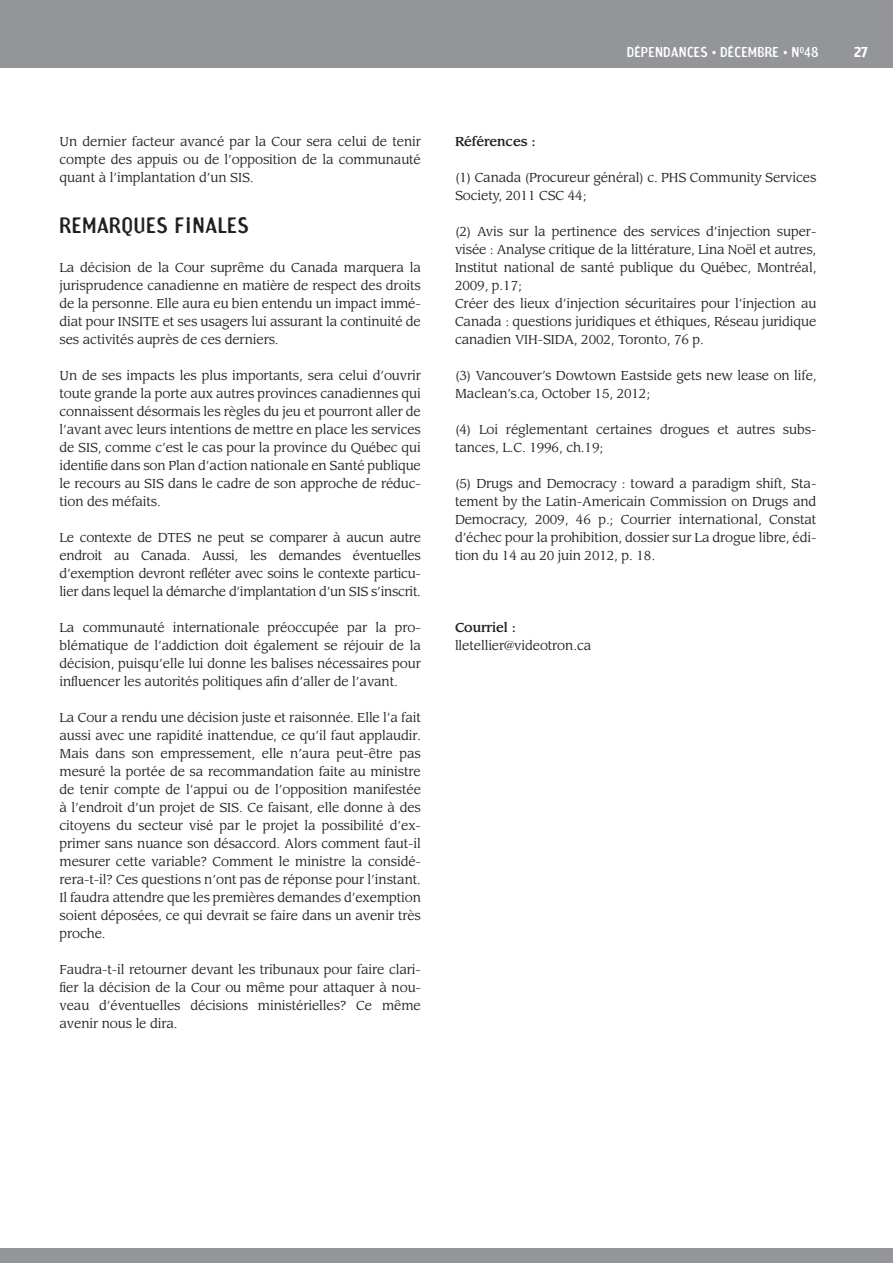
<style>
.page{position:relative;width:893px;height:1263px;background:#fff}
.page>*{position:absolute;margin:0;border:0;box-sizing:border-box;transform-origin:0 0}
.sous_titre_1_ligne{font:21px "Amoebia Sans";letter-spacing:.02em;color:#231f20}
.t1{font:13.5px "Amoebia Sans";letter-spacing:.02em;color:#fff}
.t2{font:700 13.5px "Amoebia";color:#fff}
.texte_courant{font:12.75px/18px "Leawood";letter-spacing:-.01em;color:#231f20;text-align:justify}
.texte_courant-2{font:500 12.75px "Leawood";letter-spacing:-.01em;color:#231f20}
</style>
<div class="page">
<div style="left:0;top:0;width:893px;height:68px;background:#939598"></div>
<div style="left:0;top:1249px;width:893px;height:14px;background:#939598"></div>
<svg style="left:712px;top:51px;width:4px;height:3px"></svg>
<svg style="left:783px;top:51px;width:4px;height:3px"></svg>
<p class="texte_courant" style="left:60px;top:132px;width:363px">Un dernier facteur avancé par la Cour sera celui de tenir compte des appuis ou de l’opposition de la communauté quant à l’implantation d’un SIS.</p>
<p class="sous_titre_1_ligne" style="left:60px;top:213px;width:191px">REMARQUES FINALES</p>
<p class="texte_courant" style="left:60px;top:258px;width:363px">La décision de la Cour suprême du Canada marquera la jurisprudence canadienne en matière de respect des droits de la personne. Elle aura eu bien entendu un impact immé&shy;diat pour INSITE et ses usagers lui assurant la continuité de ses activités auprès de ces derniers.</p>
<p class="texte_courant" style="left:60px;top:366px;width:363px">Un de ses impacts les plus importants, sera celui d’ouvrir toute grande la porte aux autres provinces canadiennes qui connaissent désormais les règles du jeu et pourront aller de l’avant avec leurs intentions de mettre en place les services de SIS, comme c’est le cas pour la province du Québec qui identifie dans son Plan d’action nationale en Santé publique le recours au SIS dans le cadre de son approche de réduc&shy;tion des méfaits.</p>
<p class="texte_courant" style="left:60px;top:528px;width:363px">Le contexte de DTES ne peut se comparer à aucun autre endroit au Canada. Aussi, les demandes éventuelles d’exemption devront refléter avec soins le contexte particu&shy;lier dans lequel la démarche d’implantation d’un SIS s’inscrit.</p>
<p class="texte_courant" style="left:60px;top:618px;width:363px">La communauté internationale préoccupée par la pro&shy;blématique de l’addiction doit également se réjouir de la décision, puisqu’elle lui donne les balises nécessaires pour influencer les autorités politiques afin d’aller de l’avant.</p>
<p class="texte_courant" style="left:60px;top:708px;width:363px">La Cour a rendu une décision juste et raisonnée. Elle l’a fait aussi avec une rapidité inattendue, ce qu’il faut applaudir.<br>Mais dans son empressement, elle n’aura peut-être pas mesuré la portée de sa recommandation faite au ministre de tenir compte de l’appui ou de l’opposition manifestée à l’endroit d’un projet de SIS. Ce faisant, elle donne à des citoyens du secteur visé par le projet la possibilité d’ex&shy;primer sans nuance son désaccord. Alors comment faut-il mesurer cette variable? Comment le ministre la considé&shy;rera-t-il? Ces questions n’ont pas de réponse pour l’instant.<br>Il faudra attendre que les premières demandes d’exemption soient déposées, ce qui devrait se faire dans un avenir très proche.</p>
<p class="texte_courant" style="left:60px;top:960px;width:363px">Faudra-t-il retourner devant les tribunaux pour faire clari&shy;fier la décision de la Cour ou même pour attaquer à nou&shy;veau d’éventuelles décisions ministérielles? Ce même avenir nous le dira.</p>
<p class="t1" style="left:627px;top:44px;width:193px">DÉPENDANCES DÉCEMBRE N<sup>O</sup>48</p>
<p class="t2" style="left:854px;top:45px;width:15px">27</p>
<p class="texte_courant-2" style="left:455px;top:133px;width:82px">Références :</p>
<p class="texte_courant" style="left:455px;top:168px;width:363px">(1) Canada (Procureur général) c. PHS Community Services<br>Society, 2011 CSC 44;</p>
<p class="texte_courant" style="left:455px;top:222px;width:363px">(2) Avis sur la pertinence des services d’injection super&shy;visée : Analyse critique de la littérature, Lina Noël et autres, Institut national de santé publique du Québec, Montréal, 2009, p.17;</p>
<p class="texte_courant" style="left:455px;top:294px;width:363px">Créer des lieux d’injection sécuritaires pour l’injection au Canada : questions juridiques et éthiques, Réseau juridique canadien VIH-SIDA, 2002, Toronto, 76 p.</p>
<p class="texte_courant" style="left:455px;top:366px;width:363px">(3) Vancouver’s Dowtown Eastside gets new lease on life,<br>Maclean’s.ca, October 15, 2012;</p>
<p class="texte_courant" style="left:455px;top:420px;width:363px">(4) Loi réglementant certaines drogues et autres subs&shy;tances, L.C. 1996, ch.19;</p>
<p class="texte_courant" style="left:455px;top:474px;width:363px">(5) Drugs and Democracy : toward a paradigm shift, Sta&shy;tement by the Latin-Americain Commission on Drugs and Democracy, 2009, 46 p.; Courrier international, Constat d’échec pour la prohibition, dossier sur La drogue libre, édi&shy;tion du 14 au 20 juin 2012, p. 18.</p>
<p class="texte_courant-2" style="left:455px;top:619px;width:63px">Courriel :</p>
<p class="texte_courant" style="left:455px;top:636px;width:138px">lletellier@videotron.ca</p>
</div>
